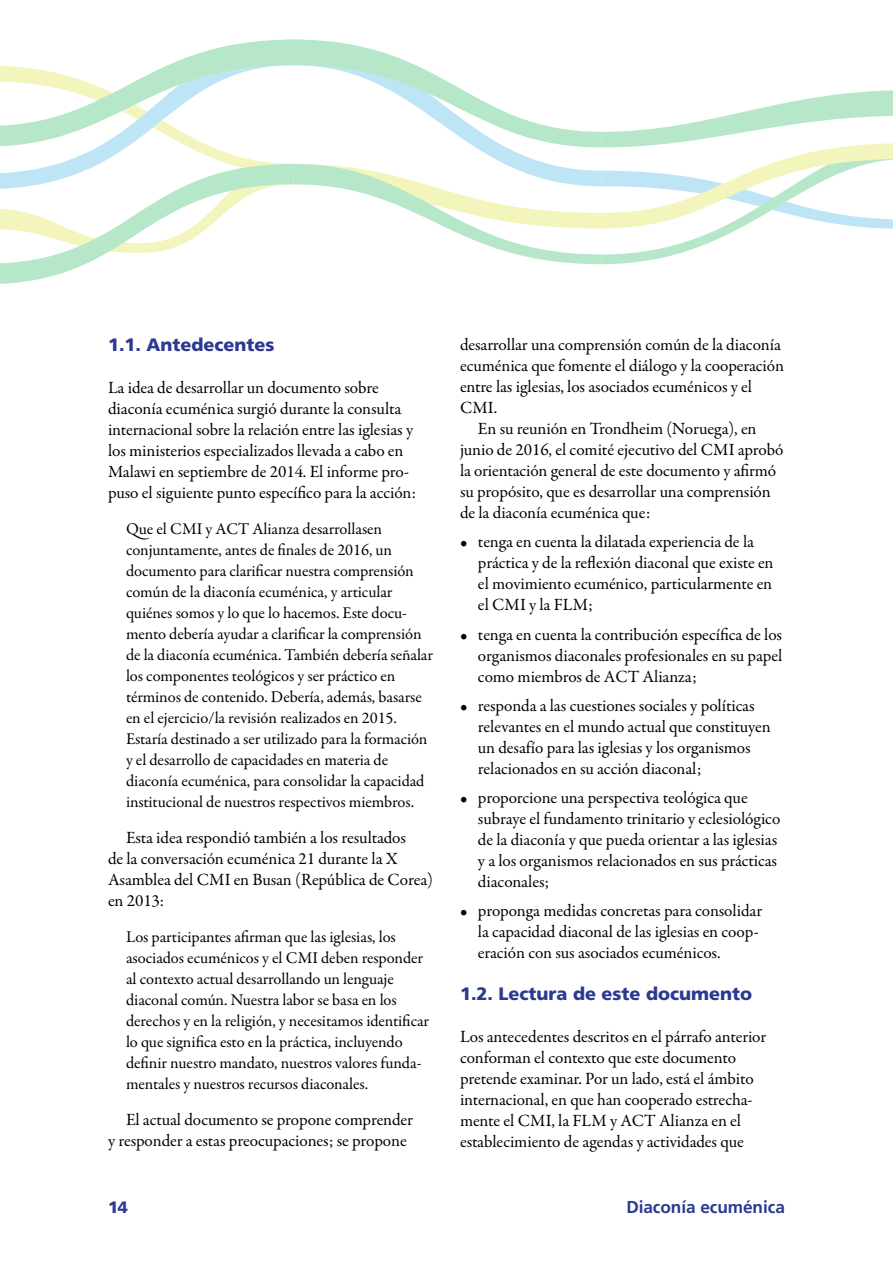
<style>
.page{position:relative;width:893px;height:1263px;background:#fff}
.page>*{position:absolute;margin:0;border:0;box-sizing:border-box;transform-origin:0 0}
.t1{font:900 18px "Frutiger LT Std";color:#2b3990}
.t2{font:17.25px/21px "Garamond Premr Pro";letter-spacing:-.005em;color:#000}
.t3{font:700 17.25px "Frutiger LT Std";letter-spacing:-.005em;color:#2b3990}
.t4{font:16.5px/21px "Garamond Premr Pro";letter-spacing:-.005em;color:#000}
.t5{font:900 16.5px "Frutiger LT Std";color:#2b3990}
</style>
<div class="page">
<svg style="left:0;top:40px;width:893px;height:244px"></svg>
<p class="t1" style="left:108px;top:334px;width:168px">1.1. Antedecentes</p>
<p class="t2" style="left:108px;top:377px;width:310px">La idea de desarrollar un documento sobre diaconía ecuménica surgió durante la consulta internacional sobre la relación entre las iglesias y los ministerios especializados llevada a cabo en Malawi en septiembre de 2014. El informe pro&shy;puso el siguiente punto específico para la acción:</p>
<p class="t4" style="left:126px;top:519px;width:308px">Que el CMI y ACT Alianza desarrollasen conjuntamente, antes de finales de 2016, un documento para clarificar nuestra comprensión común de la diaconía ecuménica, y articular quiénes somos y lo que lo hacemos. Este docu&shy;mento debería ayudar a clarificar la comprensión de la diaconía ecuménica. También debería señalar los componentes teológicos y ser práctico en términos de contenido. Debería, además, basarse en el ejercicio/la revisión realizados en 2015.<br>Estaría destinado a ser utilizado para la formación y el desarrollo de capacidades en materia de diaconía ecuménica, para consolidar la capacidad institucional de nuestros respectivos miembros.</p>
<p class="t2" style="left:108px;top:827px;width:326px;text-indent:18px">Esta idea respondió también a los resultados<br>de la conversación ecuménica 21 durante la X Asamblea del CMI en Busan (República de Corea) en 2013:</p>
<p class="t4" style="left:126px;top:927px;width:305px">Los participantes afirman que las iglesias, los asociados ecuménicos y el CMI deben responder al contexto actual desarrollando un lenguaje diaconal común. Nuestra labor se basa en los derechos y en la religión, y necesitamos identificar lo que significa esto en la práctica, incluyendo definir nuestro mandato, nuestros valores funda&shy;mentales y nuestros recursos diaconales.</p>
<p class="t2" style="left:108px;top:1109px;width:306px;text-indent:18px">El actual documento se propone comprender y responder a estas preocupaciones; se propone</p>
<p class="t2" style="left:460px;top:334px;width:322px">desarrollar una comprensión común de la diaconía</p>
<p class="t2" style="left:460px;top:355px;width:326px">ecuménica que fomente el diálogo y la cooperación</p>
<p class="t2" style="left:460px;top:376px;width:294px">entre las iglesias, los asociados ecuménicos y el</p>
<p class="t2" style="left:460px;top:397px;width:39px">CMI.</p>
<p class="t2" style="left:478px;top:418px;width:280px">En su reunión en Trondheim (Noruega), en</p>
<p class="t2" style="left:460px;top:439px;width:325px">junio de 2016, el comité ejecutivo del CMI aprobó</p>
<p class="t2" style="left:460px;top:460px;width:318px">la orientación general de este documento y afirmó</p>
<p class="t2" style="left:460px;top:481px;width:312px">su propósito, que es desarrollar una comprensión</p>
<p class="t2" style="left:460px;top:502px;width:192px">de la diaconía ecuménica que:</p>
<p class="t2" style="left:478px;top:532px;width:297px;text-indent:-18px">• tenga en cuenta la dilatada experiencia de la práctica y de la reflexión diaconal que existe en el movimiento ecuménico, particularmente en el CMI y la FLM;</p>
<p class="t2" style="left:478px;top:624px;width:306px;text-align:justify;text-indent:-18px">• tenga en cuenta la contribución específica de los organismos diaconales profesionales en su papel como miembros de ACT Alianza;</p>
<p class="t2" style="left:478px;top:695px;width:294px;text-indent:-18px">• responda a las cuestiones sociales y políticas relevantes en el mundo actual que constituyen un desafío para las iglesias y los organismos relacionados en su acción diaconal;</p>
<p class="t2" style="left:478px;top:787px;width:304px;text-indent:-18px">• proporcione una perspectiva teológica que subraye el fundamento trinitario y eclesiológico de la diaconía y que pueda orientar a las iglesias y a los organismos relacionados en sus prácticas diaconales;</p>
<p class="t2" style="left:478px;top:901px;width:286px;text-indent:-18px">• proponga medidas concretas para consolidar la capacidad diaconal de las iglesias en coop&shy;eración con sus asociados ecuménicos.</p>
<p class="t1" style="left:460px;top:983px;width:294px">1.2. Lectura de este documento</p>
<p class="t2" style="left:460px;top:1027px;width:308px">Los antecedentes descritos en el párrafo anterior conforman el contexto que este documento pretende examinar. Por un lado, está el ámbito internacional, en que han cooperado estrecha&shy;mente el CMI, la FLM y ACT Alianza en el establecimiento de agendas y actividades que</p>
<p class="t5" style="left:108px;top:1197px;width:21px">14</p>
<p class="t3" style="left:626px;top:1197px;width:160px">Diaconía ecuménica</p>
</div>
